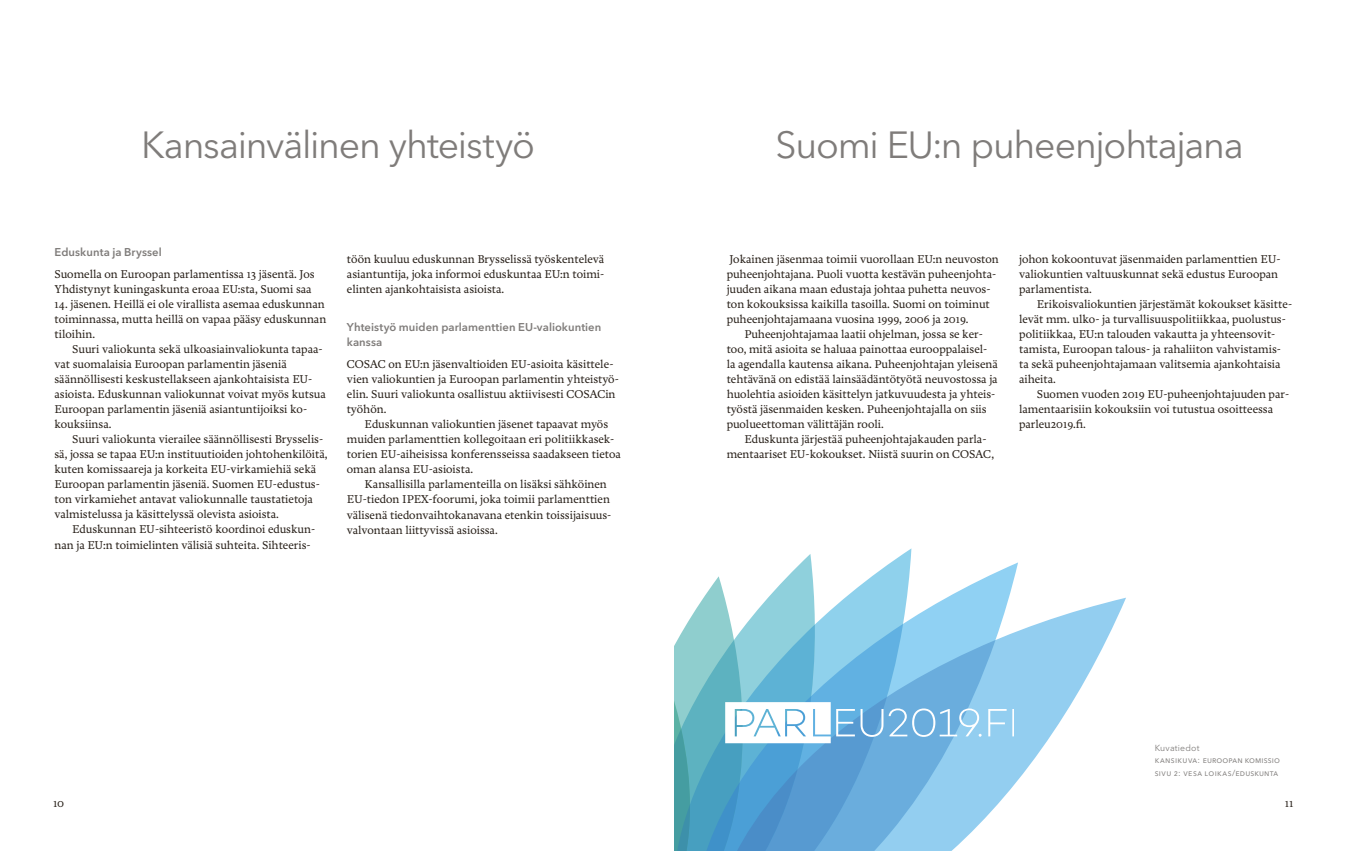
<style>
.page{position:relative;width:1347px;height:851px;background:#fff}
.page>*{position:absolute;margin:0;border:0;box-sizing:border-box;transform-origin:0 0}
.t1{font:37.5px "Avenir Next LT Pro";letter-spacing:-.035em;color:#7f7c7a}
.t2{font:500 11.88px/15px "Freya";color:#29211a}
.t3{font:600 11.25px/15px "Avenir Next LT Pro";letter-spacing:.005em;color:#7f7c7a}
.t4{font:8.75px/12.5px "Avenir Next LT Pro";letter-spacing:.02em;color:#7f7c7a}
</style>
<div class="page">
<svg style="left:1018px;top:597px;width:108px;height:183px"></svg>
<svg style="left:675px;top:553px;width:338px;height:297px"></svg>
<h1 class="t1" style="left:141px;top:123px;width:395px">Kansainvälinen yhteistyö</h1>
<p class="t3" style="left:54px;top:244px;width:109px">Eduskunta ja Bryssel</p>
<p class="t2" style="left:54px;top:267px;width:262px">Suomella on Euroopan parlamentissa 13 jäsentä. Jos<br>Yhdistynyt kuningaskunta eroaa EU:sta, Suomi saa</p>
<p class="t2" style="left:54px;top:297px;width:273px">14. jäsenen. Heillä ei ole virallista asemaa eduskunnan toiminnassa, mutta heillä on vapaa pääsy eduskunnan tiloihin.</p>
<p class="t2" style="left:54px;top:342px;width:273px;text-indent:18px">Suuri valiokunta sekä ulkoasiainvaliokunta tapaa&shy;vat suomalaisia Euroopan parlamentin jäseniä säännöllisesti keskustellakseen ajankohtaisista EU&shy;asioista. Eduskunnan valiokunnat voivat myös kutsua Euroopan parlamentin jäseniä asiantuntijoiksi ko&shy;kouksiinsa.</p>
<p class="t2" style="left:54px;top:432px;width:274px;text-indent:18px">Suuri valiokunta vierailee säännöllisesti Brysselis&shy;sä, jossa se tapaa EU:n instituutioiden johtohenkilöitä, kuten komissaareja ja korkeita EU-virkamiehiä sekä Euroopan parlamentin jäseniä. Suomen EU-edustus&shy;ton virkamiehet antavat valiokunnalle taustatietoja valmistelussa ja käsittelyssä olevista asioista.</p>
<p class="t2" style="left:54px;top:522px;width:262px;text-indent:18px">Eduskunnan EU-sihteeristö koordinoi eduskun&shy;nan ja EU:n toimielinten välisiä suhteita. Sihteeris-</p>
<p class="t2" style="left:347px;top:252px;width:259px;text-align:justify">töön kuuluu eduskunnan Brysselissä työskentelevä asiantuntija, joka informoi eduskuntaa EU:n toimi&shy;elinten ajankohtaisista asioista.</p>
<p class="t3" style="left:347px;top:319px;width:256px">Yhteistyö muiden parlamenttien EU-valiokuntien kanssa</p>
<p class="t2" style="left:347px;top:357px;width:273px">COSAC on EU:n jäsenvaltioiden EU-asioita käsittele&shy;vien valiokuntien ja Euroopan parlamentin yhteistyö&shy;elin. Suuri valiokunta osallistuu aktiivisesti COSACin työhön.</p>
<p class="t2" style="left:347px;top:417px;width:275px;text-indent:18px">Eduskunnan valiokuntien jäsenet tapaavat myös muiden parlamenttien kollegoitaan eri politiikkasek&shy;torien EU-aiheisissa konferensseissa saadakseen tietoa oman alansa EU-asioista.</p>
<p class="t2" style="left:347px;top:477px;width:266px;text-indent:18px">Kansallisilla parlamenteilla on lisäksi sähköinen EU-tiedon IPEX-foorumi, joka toimii parlamenttien välisenä tiedonvaihtokanavana etenkin toissijaisuus&shy;valvontaan liittyvissä asioissa.</p>
<h1 class="t1" style="left:775px;top:123px;width:469px">Suomi EU:n puheenjohtajana</h1>
<p class="t2" style="left:726px;top:252px;width:274px">Jokainen jäsenmaa toimii vuorollaan EU:n neuvoston puheenjohtajana. Puoli vuotta kestävän puheenjohta&shy;juuden aikana maan edustaja johtaa puhetta neuvos&shy;ton kokouksissa kaikilla tasoilla. Suomi on toiminut puheenjohtajamaana vuosina 1999, 2006 ja 2019.</p>
<p class="t2" style="left:726px;top:327px;width:273px;text-indent:18px">Puheenjohtajamaa laatii ohjelman, jossa se ker&shy;too, mitä asioita se haluaa painottaa eurooppalaisel&shy;la agendalla kautensa aikana. Puheenjohtajan yleisenä tehtävänä on edistää lainsäädäntötyötä neuvostossa ja huolehtia asioiden käsittelyn jatkuvuudesta ja yhteis&shy;työstä jäsenmaiden kesken. Puheenjohtajalla on siis puolueettoman välittäjän rooli.</p>
<p class="t2" style="left:726px;top:432px;width:269px;text-indent:18px">Eduskunta järjestää puheenjohtajakauden parla&shy;mentaariset EU-kokoukset. Niistä suurin on COSAC,</p>
<p class="t2" style="left:1019px;top:252px;width:262px;text-align:justify">johon kokoontuvat jäsenmaiden parlamenttien EU&shy;valiokuntien valtuuskunnat sekä edustus Euroopan parlamentista.</p>
<p class="t2" style="left:1019px;top:297px;width:275px;text-indent:18px">Erikoisvaliokuntien järjestämät kokoukset käsitte&shy;levät mm. ulko- ja turvallisuuspolitiikkaa, puolustus&shy;politiikkaa, EU:n talouden vakautta ja yhteensovit&shy;tamista, Euroopan talous- ja rahaliiton vahvistamis&shy;ta sekä puheenjohtajamaan valitsemia ajankohtaisia aiheita.</p>
<p class="t2" style="left:1019px;top:387px;width:271px;text-indent:18px">Suomen vuoden 2019 EU-puheenjohtajuuden par&shy;lamentaarisiin kokouksiin voi tutustua osoitteessa parleu2019.fi.</p>
<p class="t4" style="left:1154px;top:741px;width:127px">Kuvatiedot<br>kansikuva: euroopan komissio sivu 2: vesa loikas/eduskunta</p>
<p class="t2" style="left:53px;top:795px;width:12px">10</p>
<p class="t2" style="left:1284px;top:795px;width:10px">11</p>
</div>
